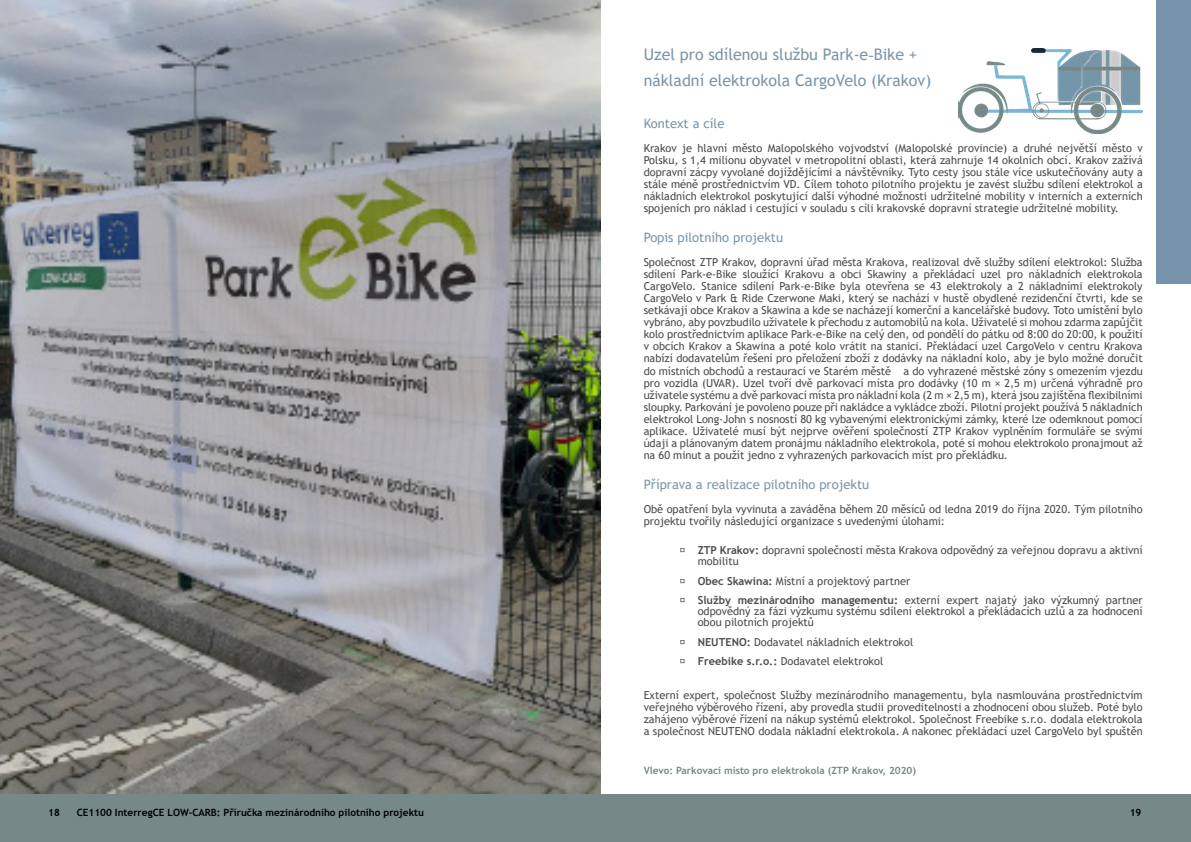
<style>
.page{position:relative;width:1191px;height:842px;background:#fff}
.page>*{position:absolute;margin:0;border:0;box-sizing:border-box;transform-origin:0 0}
.t1{font:16px/25.5px "Trebuchet MS";color:#7c96a8}
.t2{font:13px "Trebuchet MS";color:#7c96a8}
.t3{font:11px/12.1px "Trebuchet MS";color:#4c4c4e}
.t4{font:700 10px "Trebuchet MS";color:#000}
.t5{font:700 10px "Trebuchet MS";color:#768888}
.s1{font-family:"Times New Roman"}
.s2{font-weight:700}
</style>
<div class="page">
<img style="left:0;top:0;width:600px;height:794px">
<img style="left:958px;top:48px;width:184px;height:86px">
<div style="left:1157px;top:0;width:34px;height:283px;background:#7594ac"></div>
<div style="left:0;top:794px;width:1191px;height:48px;background:#768888"></div>
<h1 class="t1" style="left:643px;top:41px;width:289px">Uzel pro sdílenou službu Park-e<span class="s1">-</span>Bike + nákladní elektrokola CargoVelo (Krakov)</h1>
<p class="t2" style="left:643px;top:115px;width:82px">Kontext a cíle</p>
<p class="t3" style="left:643px;top:142px;width:500px;text-align:justify">Krakov je hlavní město Malopolského vojvodství (Malopolské provincie) a druhé největší město v Polsku, s 1,4 milionu obyvatel v metropolitní oblasti, která zahrnuje 14 okolních obcí. Krakov zažívá dopravní zácpy vyvolané dojíždějícími a návštěvníky. Tyto cesty jsou stále více uskutečňovány auty a stále méně prostřednictvím VD. Cílem tohoto pilotního projektu je zavést službu sdílení elektrokol a nákladních elektrokol poskytující další výhodné možnosti udržitelné mobility v interních a externích spojeních pro náklad i cestující v souladu s cíli krakovské dopravní strategie udržitelné mobility.</p>
<p class="t2" style="left:643px;top:229px;width:141px">Popis pilotního projektu</p>
<p class="t3" style="left:643px;top:256px;width:500px;text-align:justify">Společnost ZTP Krakov, dopravní úřad města Krakova, realizoval dvě služby sdílení elektrokol: Služba sdílení Park-e-Bike sloužící Krakovu a obci Skawiny a překládací uzel pro nákladních elektrokola CargoVelo. Stanice sdílení Park-e-Bike byla otevřena se 43 elektrokoly a 2 nákladními elektrokoly CargoVelo v Park &amp; Ride Czerwone Maki, který se nachází v hustě obydlené rezidenční čtvrti, kde se setkávají obce Krakov a Skawina a kde se nacházejí komerční a kancelářské budovy. Toto umístění bylo vybráno, aby povzbudilo uživatele k přechodu z automobilů na kola. Uživatelé si mohou zdarma zapůjčit kolo prostřednictvím aplikace Park-e-Bike na celý den, od pondělí do pátku od 8:00 do 20:00, k použití v obcích Krakov a Skawina a poté kolo vrátit na stanici. Překládací uzel CargoVelo v centru Krakova nabízí dodavatelům řešení pro přeložení zboží z dodávky na nákladní kolo, aby je bylo možné doručit do místních obchodů a restaurací ve Starém městě a do vyhrazené městské zóny s omezením vjezdu pro vozidla (UVAR). Uzel tvoří dvě parkovací místa pro dodávky (10 m × 2,5 m) určená výhradně pro uživatele systému a dvě parkovací místa pro nákladní kola (2 m × 2,5 m), která jsou zajištěna flexibilními sloupky. Parkování je povoleno pouze při nakládce a vykládce zboží. Pilotní projekt používá 5 nákladních elektrokol Long-John s nosností 80 kg vybavenými elektronickými zámky, které lze odemknout pomocí aplikace. Uživatelé musí být nejprve ověřeni společností ZTP Krakov vyplněním formuláře se svými údaji a plánovaným datem pronájmu nákladního elektrokola, poté si mohou elektrokolo pronajmout až na 60 minut a použít jedno z vyhrazených parkovacích míst pro překládku.</p>
<p class="t2" style="left:643px;top:476px;width:227px">Příprava a realizace pilotního projektu</p>
<p class="t3" style="left:643px;top:503px;width:500px">Obě opatření byla vyvinuta a zaváděna během 20 měsíců od ledna 2019 do října 2020. Tým pilotního projektu tvořily následující organizace s uvedenými úlohami:</p>
<p class="t3" style="left:697px;top:545px;width:446px;line-height:11px"><span class="s2">ZTP Krakov:</span> dopravní společností města Krakova odpovědný za veřejnou dopravu a aktivní mobilitu</p>
<p class="t3" style="left:697px;top:571px;width:446px;line-height:19.5px"><span class="s2">Obec Skawina:</span> Místní a projektový partner<br><span class="s2">Služby mezinárodního managementu:</span> externí expert najatý jako výzkumný partner</p>
<p class="t3" style="left:697px;top:606px;width:446px;line-height:11px">odpovědný za fázi výzkumu systému sdílení elektrokol a překládacích uzlů a za hodnocení obou pilotních projektů</p>
<p class="t3" style="left:697px;top:632px;width:217px;line-height:19.5px"><span class="s2">NEUTENO:</span> Dodavatel nákladních elektrokol<br><span class="s2">Freebike s.r.o.:</span> Dodavatel elektrokol</p>
<p class="t3" style="left:643px;top:689px;width:500px;text-align:justify">Externí expert, společnost Služby mezinárodního managementu, byla nasmlouvána prostřednictvím veřejného výběrového řízení, aby provedla studii proveditelnosti a zhodnocení obou služeb. Poté bylo zahájeno výběrové řízení na nákup systémů elektrokol. Společnost Freebike s.r.o. dodala elektrokola a společnost NEUTENO dodala nákladní elektrokola. A nakonec překládací uzel CargoVelo byl spuštěn</p>
<p class="t5" style="left:643px;top:764px;width:274px">Vlevo: Parkovací místo pro elektrokola (ZTP Krakov, 2020)</p>
<p class="t4" style="left:48px;top:806px;width:13px">18</p>
<p class="t4" style="left:77px;top:806px;width:349px">CE1100 InterregCE LOW-CARB: Příručka mezinárodního pilotního projektu</p>
<p class="t4" style="left:1129px;top:806px;width:13px">19</p>
</div>
